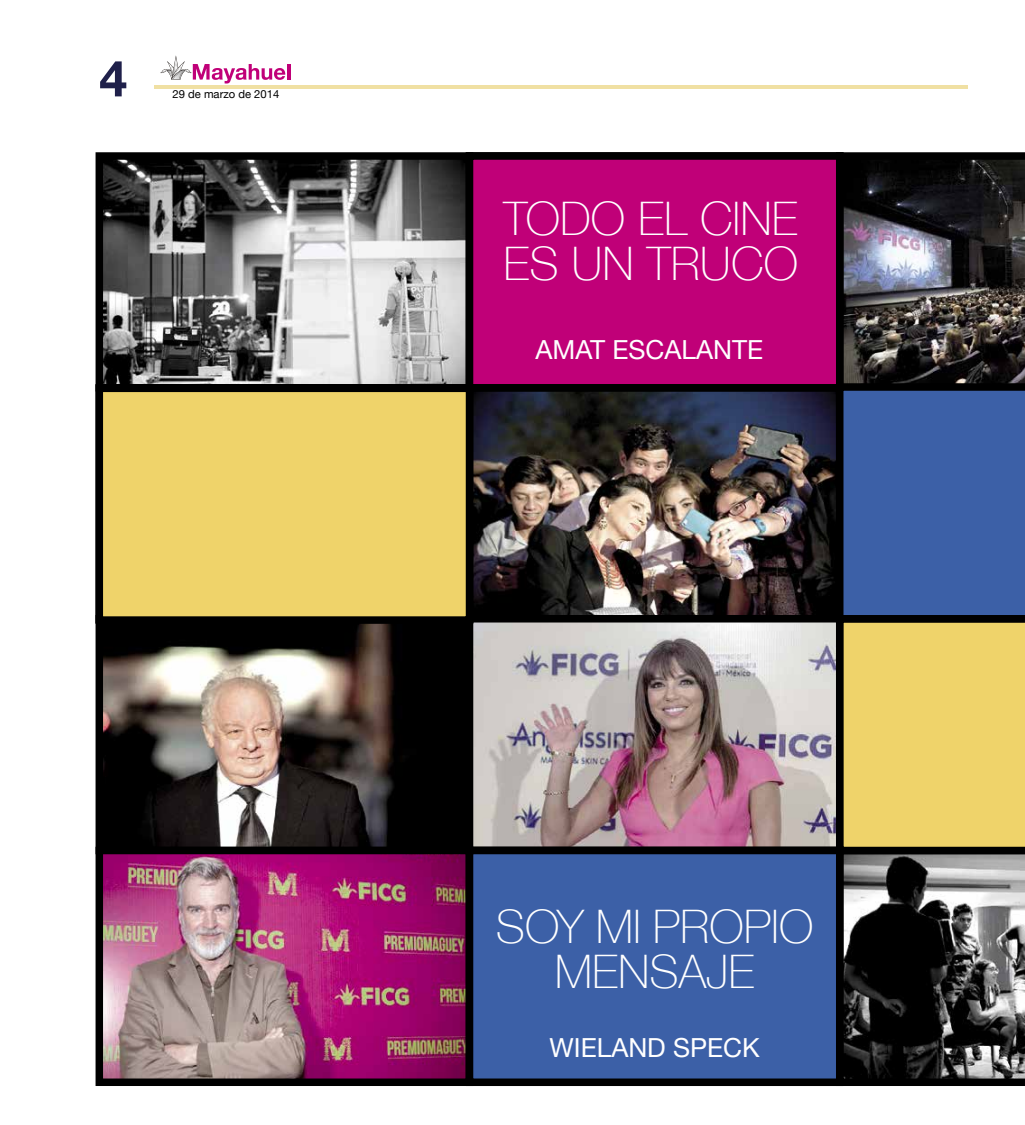
<style>
.page{position:relative;width:1025px;height:1125px;background:#fff}
.page>*{position:absolute;margin:0;border:0;box-sizing:border-box;transform-origin:0 0}
.t1{font:700 50px "Helvetica Neue";color:#1f204a}
.t2{font:100 46.25px/45.4px "Helvetica Neue";color:#fff;text-align:center}
.t3{font:26.25px "Helvetica Neue";color:#fff}
.t4{font:11.25px "Helvetica Neue";color:#000}
</style>
<div class="page">
<hr style="left:154px;top:85px;width:813px;height:3px;background:#f0e0a3">
<hr style="left:287px;top:64px;width:3px;height:16px;background:#c00078">
<svg style="left:160px;top:55px;width:125px;height:29px"></svg>
<img style="left:104px;top:161px;width:360px;height:222px">
<div style="left:95px;top:152px;width:378px;height:240px;border:8px solid #000"></div>
<img style="left:104px;top:624px;width:360px;height:453px">
<div style="left:95px;top:615px;width:378px;height:239px;border:8px solid #000"></div>
<div style="left:95px;top:847px;width:378px;height:239px;border:8px solid #000"></div>
<img style="left:474px;top:393px;width:360px;height:452px">
<div style="left:465px;top:615px;width:378px;height:239px;border:8px solid #000"></div>
<div style="left:469px;top:156px;width:370px;height:232px;background:#c00078"></div>
<div style="left:465px;top:152px;width:378px;height:240px;border:8px solid #000"></div>
<svg style="left:835px;top:152px;width:189px;height:934px;background:#666760"></svg>
<div style="left:469px;top:851px;width:370px;height:231px;background:#3c60a7"></div>
<div style="left:465px;top:847px;width:378px;height:239px;border:8px solid #000"></div>
<div style="left:99px;top:388px;width:370px;height:232px;background:#efd36a"></div>
<div style="left:95px;top:385px;width:378px;height:239px;border:8px solid #000"></div>
<p class="t1" style="left:99px;top:39px;width:29px">4</p>
<p class="t4" style="left:172px;top:86px;width:108px">29 DE MARZO DE 2014</p>
<p class="t2" style="left:503px;top:195px;width:296px;text-align:left">TODO EL CINE<br>ES UN TRUCO</p>
<p class="t3" style="left:535px;top:331px;width:229px">AMAT ESCALANTE</p>
<p class="t2" style="left:495px;top:903px;width:319px">SOY MI PROPIO<br>MENSAJE</p>
<p class="t3" style="left:549px;top:1028px;width:212px">WIELAND SPECK</p>
</div>
